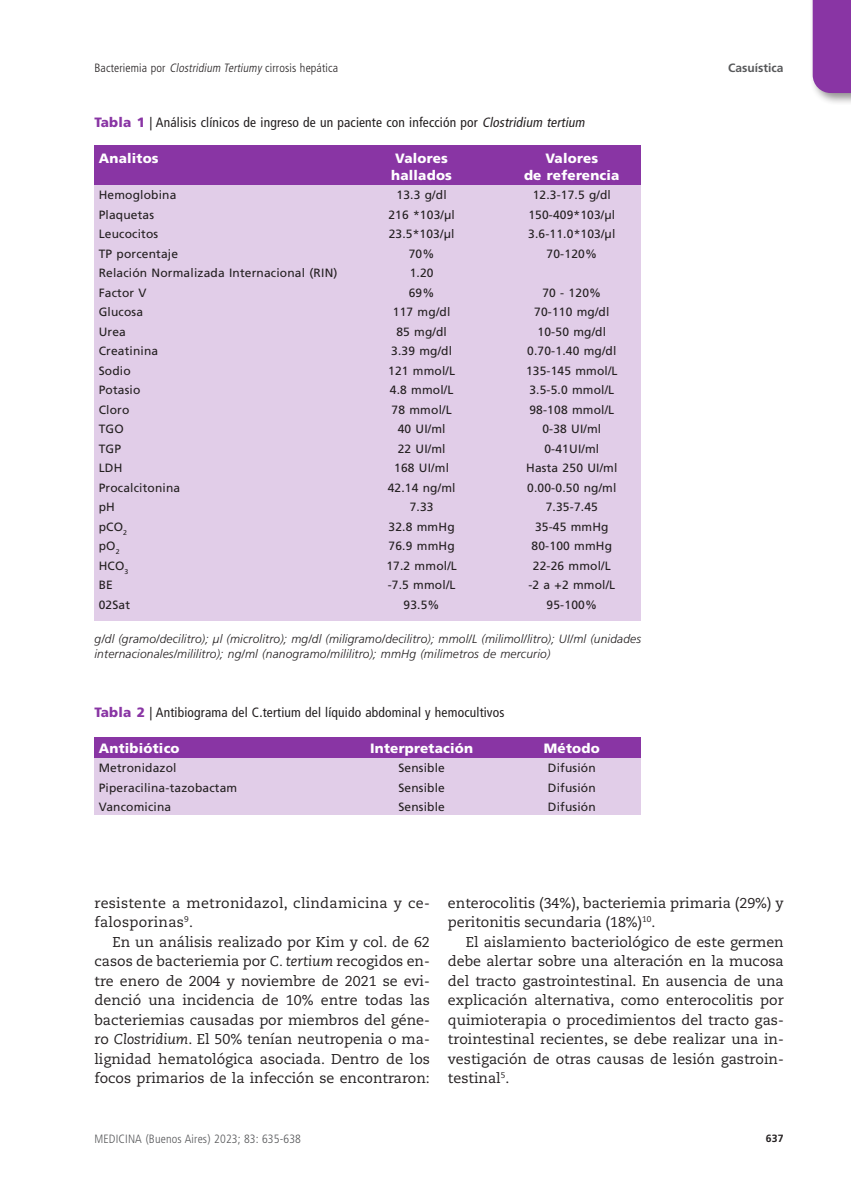
<style>
.page{position:relative;width:851px;height:1191px;background:#fff}
.page>*{position:absolute;margin:0;border:0;box-sizing:border-box;transform-origin:0 0}
.texto1{font:14.25px/19.5px "Caecilia LT Std";color:#231f20;text-align:justify}
.texto1-2{font:14.25px/19.5px "Caecilia LT Std";letter-spacing:.02em;color:#231f20}
.tablatit{font:condensed 13.5px "Frutiger LT Std";letter-spacing:.01em;color:#231f20}
.tablacab{font:900 13.5px "Frutiger LT Std";letter-spacing:.015em;color:#fff}
.tabla{font:12px "Frutiger LT Std";letter-spacing:.015em;color:#231f20}
.tablapie{font:italic 300 12px/15px "Frutiger LT Std";letter-spacing:.015em;color:#231f20}
.t1{font:300 condensed 12px "Frutiger LT Std";letter-spacing:.01em;color:#231f20}
.t2{font:300 condensed 12px "Frutiger LT Std";letter-spacing:.01em;color:#57585a}
.t3{font:700 12px "Frutiger LT Std";color:#57585a}
.t4{font:700 10.5px "Frutiger LT Std";color:#231f20}
.s1{font-style:italic}
.s2{font-weight:900;font-stretch:normal;color:#8935a4}
</style>
<div class="page">
<div style="left:808px;top:0;width:42px;height:105px;background:#231f20;opacity:.5"></div>
<div style="left:812px;top:0;width:38px;height:93px;background:#8935a4"></div>
<div style="left:94px;top:185px;width:547px;height:435px;background:#e1cde8"></div>
<div style="left:94px;top:145px;width:547px;height:40px;background:#8935a4"></div>
<div style="left:94px;top:758px;width:547px;height:56px;background:#e1cde8"></div>
<div style="left:94px;top:737px;width:547px;height:21px;background:#8935a4"></div>
<p class="t1" style="left:94px;top:61px;width:245px">Bacteriemia por <span class="s1">Clostridium Tertiumy</span> cirrosis hepática</p>
<p class="t3" style="left:727px;top:61px;width:57px">Casuística</p>
<p class="tablatit" style="left:94px;top:115px;width:494px"><span class="s2">Tabla 1</span> | Análisis clínicos de ingreso de un paciente con infección por <span class="s1">Clostridium tertium</span></p>
<p class="tablacab" style="left:99px;top:150px;width:61px">Analitos</p>
<p class="tablacab" style="left:395px;top:150px;width:54px">Valores</p>
<p class="tablacab" style="left:545px;top:150px;width:54px">Valores</p>
<p class="tablacab" style="left:391px;top:167px;width:62px">hallados</p>
<p class="tablacab" style="left:524px;top:167px;width:97px">de referencia</p>
<p class="tabla" style="left:99px;top:188px;width:79px">Hemoglobina</p>
<p class="tabla" style="left:396px;top:188px;width:52px">13.3 g/dl</p>
<p class="tabla" style="left:532px;top:188px;width:80px">12.3-17.5 g/dl</p>
<p class="tabla" style="left:99px;top:207px;width:57px">Plaquetas</p>
<p class="tabla" style="left:388px;top:207px;width:68px">216 *103/µl</p>
<p class="tabla" style="left:528px;top:207px;width:88px">150-409*103/µl</p>
<p class="tabla" style="left:99px;top:227px;width:61px">Leucocitos</p>
<p class="tabla" style="left:388px;top:227px;width:67px">23.5*103/µl</p>
<p class="tabla" style="left:528px;top:227px;width:89px">3.6-11.0*103/µl</p>
<p class="tabla" style="left:99px;top:246px;width:81px">TP porcentaje</p>
<p class="tabla" style="left:409px;top:246px;width:27px">70%</p>
<p class="tabla" style="left:546px;top:246px;width:52px">70-120%</p>
<p class="tabla" style="left:99px;top:266px;width:240px">Relación Normalizada Internacional (RIN)</p>
<p class="tabla" style="left:409px;top:266px;width:25px">1.20</p>
<p class="tabla" style="left:99px;top:285px;width:49px">Factor V</p>
<p class="tabla" style="left:409px;top:285px;width:27px">69%</p>
<p class="tabla" style="left:542px;top:285px;width:60px">70 - 120%</p>
<p class="tabla" style="left:99px;top:305px;width:46px">Glucosa</p>
<p class="tabla" style="left:393px;top:305px;width:59px">117 mg/dl</p>
<p class="tabla" style="left:534px;top:305px;width:77px">70-110 mg/dl</p>
<p class="tabla" style="left:99px;top:324px;width:29px">Urea</p>
<p class="tabla" style="left:396px;top:324px;width:52px">85 mg/dl</p>
<p class="tabla" style="left:537px;top:324px;width:70px">10-50 mg/dl</p>
<p class="tabla" style="left:99px;top:344px;width:61px">Creatinina</p>
<p class="tabla" style="left:391px;top:344px;width:62px">3.39 mg/dl</p>
<p class="tabla" style="left:527px;top:344px;width:91px">0.70-1.40 mg/dl</p>
<p class="tabla" style="left:99px;top:363px;width:34px">Sodio</p>
<p class="tabla" style="left:388px;top:363px;width:68px">121 mmol/L</p>
<p class="tabla" style="left:526px;top:363px;width:93px">135-145 mmol/L</p>
<p class="tabla" style="left:99px;top:383px;width:43px">Potasio</p>
<p class="tabla" style="left:390px;top:383px;width:65px">4.8 mmol/L</p>
<p class="tabla" style="left:529px;top:383px;width:86px">3.5-5.0 mmol/L</p>
<p class="tabla" style="left:99px;top:402px;width:32px">Cloro</p>
<p class="tabla" style="left:391px;top:402px;width:62px">78 mmol/L</p>
<p class="tabla" style="left:529px;top:402px;width:86px">98-108 mmol/L</p>
<p class="tabla" style="left:99px;top:422px;width:27px">TGO</p>
<p class="tabla" style="left:397px;top:422px;width:49px">40 UI/ml</p>
<p class="tabla" style="left:542px;top:422px;width:60px">0-38 UI/ml</p>
<p class="tabla" style="left:99px;top:441px;width:24px">TGP</p>
<p class="tabla" style="left:397px;top:441px;width:49px">22 UI/ml</p>
<p class="tabla" style="left:544px;top:441px;width:56px">0-41UI/ml</p>
<p class="tabla" style="left:99px;top:461px;width:25px">LDH</p>
<p class="tabla" style="left:394px;top:461px;width:56px">168 UI/ml</p>
<p class="tabla" style="left:526px;top:461px;width:93px">Hasta 250 UI/ml</p>
<p class="tabla" style="left:99px;top:480px;width:83px">Procalcitonina</p>
<p class="tabla" style="left:387px;top:480px;width:69px">42.14 ng/ml</p>
<p class="tabla" style="left:527px;top:480px;width:91px">0.00-0.50 ng/ml</p>
<p class="tabla" style="left:99px;top:500px;width:18px">pH</p>
<p class="tabla" style="left:409px;top:500px;width:25px">7.33</p>
<p class="tabla" style="left:545px;top:500px;width:54px">7.35-7.45</p>
<p class="tabla" style="left:99px;top:519px;width:30px">pCO<sub>2</sub></p>
<p class="tabla" style="left:388px;top:519px;width:68px">32.8 mmHg</p>
<p class="tabla" style="left:535px;top:519px;width:75px">35-45 mmHg</p>
<p class="tabla" style="left:99px;top:539px;width:22px">pO<sub>2</sub></p>
<p class="tabla" style="left:388px;top:539px;width:68px">76.9 mmHg</p>
<p class="tabla" style="left:531px;top:539px;width:82px">80-100 mmHg</p>
<p class="tabla" style="left:99px;top:558px;width:31px">HCO<sub>3</sub></p>
<p class="tabla" style="left:386px;top:558px;width:72px">17.2 mmol/L</p>
<p class="tabla" style="left:533px;top:558px;width:79px">22-26 mmol/L</p>
<p class="tabla" style="left:99px;top:578px;width:16px">BE</p>
<p class="tabla" style="left:387px;top:578px;width:69px">-7.5 mmol/L</p>
<p class="tabla" style="left:528px;top:578px;width:88px">-2 a +2 mmol/L</p>
<p class="tabla" style="left:99px;top:597px;width:33px">02Sat</p>
<p class="tabla" style="left:403px;top:597px;width:38px">93.5%</p>
<p class="tabla" style="left:546px;top:597px;width:52px">95-100%</p>
<p class="tablapie" style="left:94px;top:632px;width:548px">g/dl (gramo/decilitro); µl (microlitro); mg/dl (miligramo/decilitro); mmol/L (milimol/litro); UI/ml (unidades internacionales/mililitro); ng/ml (nanogramo/mililitro); mmHg (milímetros de mercurio)</p>
<p class="tablatit" style="left:94px;top:704px;width:411px"><span class="s2">Tabla 2</span> | Antibiograma del C.tertium del líquido abdominal y hemocultivos</p>
<p class="tablacab" style="left:99px;top:739px;width:82px">Antibiótico</p>
<p class="tablacab" style="left:370px;top:739px;width:104px">Interpretación</p>
<p class="tablacab" style="left:544px;top:739px;width:57px">Método</p>
<p class="tabla" style="left:99px;top:761px;width:79px">Metronidazol</p>
<p class="tabla" style="left:398px;top:761px;width:48px">Sensible</p>
<p class="tabla" style="left:548px;top:761px;width:49px">Difusión</p>
<p class="tabla" style="left:99px;top:780px;width:140px">Piperacilina-tazobactam</p>
<p class="tabla" style="left:398px;top:780px;width:48px">Sensible</p>
<p class="tabla" style="left:548px;top:780px;width:49px">Difusión</p>
<p class="tabla" style="left:99px;top:800px;width:74px">Vancomicina</p>
<p class="tabla" style="left:398px;top:800px;width:48px">Sensible</p>
<p class="tabla" style="left:548px;top:800px;width:49px">Difusión</p>
<p class="texto1-2" style="left:94px;top:893px;width:337px">resistente a metronidazol, clindamicina y ce&shy;falosporinas<sup>9</sup>.</p>
<p class="texto1" style="left:94px;top:932px;width:337px;text-indent:18px">En un análisis realizado por Kim y col. de 62 casos de bacteriemia por <span class="s1">C. tertium</span> recogidos en&shy;tre enero de 2004 y noviembre de 2021 se evi&shy;denció una incidencia de 10% entre todas las bacteriemias causadas por miembros del géne&shy;ro <span class="s1">Clostridium</span>. El 50% tenían neutropenia o ma&shy;lignidad hematológica asociada. Dentro de los focos primarios de la infección se encontraron:</p>
<p class="texto1" style="left:448px;top:893px;width:337px">enterocolitis (34%), bacteriemia primaria (29%) y peritonitis secundaria (18%)<sup>10</sup>.</p>
<p class="texto1" style="left:448px;top:932px;width:337px;text-indent:18px">El aislamiento bacteriológico de este germen debe alertar sobre una alteración en la mucosa del tracto gastrointestinal. En ausencia de una explicación alternativa, como enterocolitis por quimioterapia o procedimientos del tracto gas&shy;trointestinal recientes, se debe realizar una in&shy;vestigación de otras causas de lesión gastroin&shy;testinal<sup>5</sup>.</p>
<p class="t2" style="left:94px;top:1132px;width:208px">MEDICINA (Buenos Aires) 2023; 83: 635-638</p>
<p class="t4" style="left:765px;top:1132px;width:19px">637</p>
</div>
